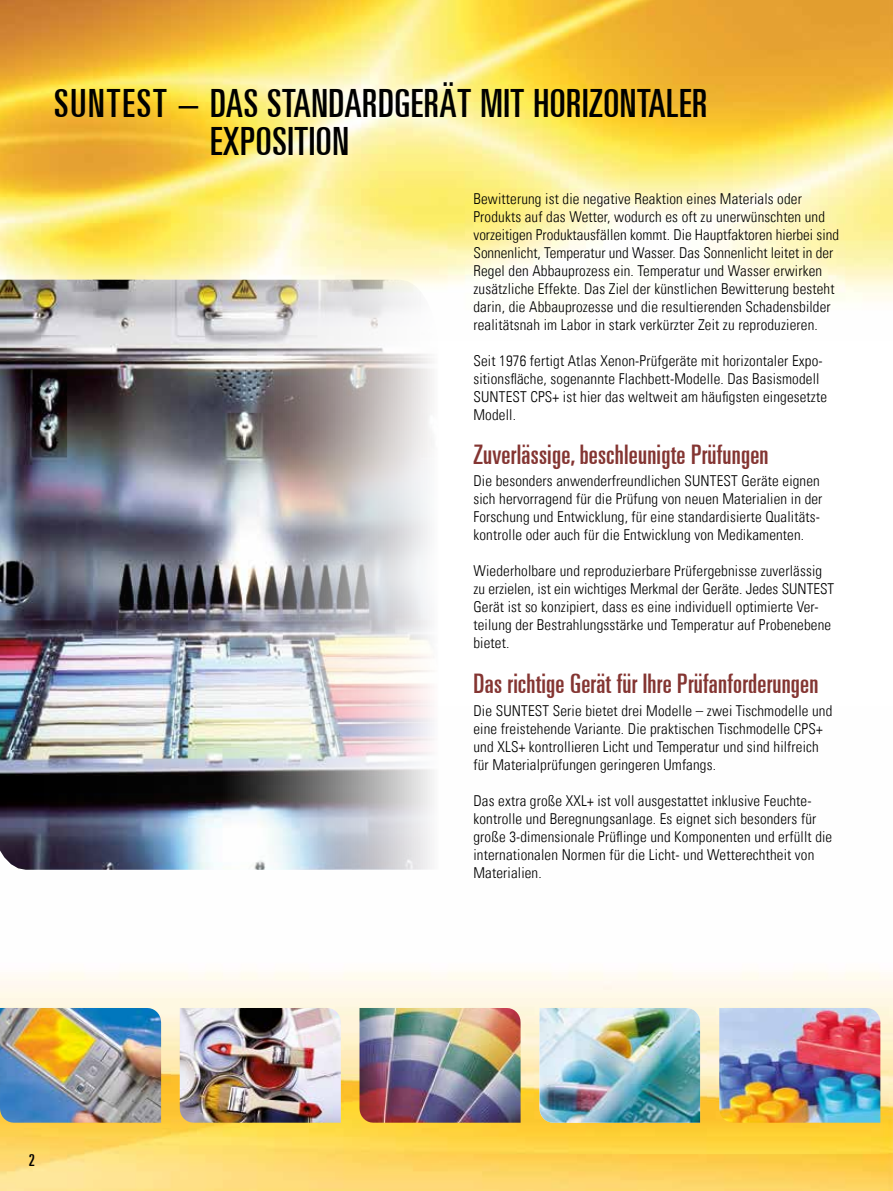
<style>
.page{position:relative;width:893px;height:1191px;background:#fff}
.page>*{position:absolute;margin:0;border:0;box-sizing:border-box;transform-origin:0 0}
.t1{font:ultra-condensed 39px/38.2px "Univers LT";letter-spacing:.015em;color:#000}
.t2{font:ultra-condensed 27px "Univers LT";letter-spacing:.01em;color:#843532}
.t3{font:ultra-condensed 16.5px "Univers LT";color:#000}
.t4{font:300 condensed 15px/18px "Univers LT";letter-spacing:.01em;color:#000}
</style>
<div class="page">
<img style="left:0;top:972px;width:893px;height:219px">
<img style="left:0;top:0;width:893px;height:302px">
<img style="left:0;top:280px;width:438px;height:590px">
<img style="left:180px;top:1008px;width:161px;height:114px">
<img style="left:0;top:1008px;width:161px;height:114px">
<img style="left:359px;top:1008px;width:162px;height:114px">
<img style="left:539px;top:1008px;width:161px;height:114px">
<img style="left:719px;top:1008px;width:161px;height:114px">
<h1 class="t1" style="left:210px;top:84px;width:499px;text-indent:-156px">SUNTEST – DAS STANDARDGERÄT MIT HORIZONTALER<br>EXPOSITION</h1>
<p class="t4" style="left:473px;top:190px;width:367px">Bewitterung ist die negative Reaktion eines Materials oder Produkts auf das Wetter, wodurch es oft zu unerwünschten und vorzeitigen Produktausfällen kommt. Die Hauptfaktoren hierbei sind Sonnenlicht, Temperatur und Wasser. Das Sonnenlicht leitet in der Regel den Abbauprozess ein. Temperatur und Wasser erwirken zusätzliche Effekte. Das Ziel der künstlichen Bewitterung besteht darin, die Abbauprozesse und die resultierenden Schadensbilder realitätsnah im Labor in stark verkürzter Zeit zu reproduzieren.</p>
<p class="t4" style="left:473px;top:352px;width:355px">Seit 1976 fertigt Atlas Xenon-Prüfgeräte mit horizontaler Expo&shy;sitionsfläche, sogenannte Flachbett-Modelle. Das Basismodell SUNTEST CPS+ ist hier das weltweit am häufigsten eingesetzte Modell.</p>
<h2 class="t2" style="left:473px;top:439px;width:297px">Zuverlässige, beschleunigte Prüfungen</h2>
<p class="t4" style="left:473px;top:472px;width:350px">Die besonders anwenderfreundlichen SUNTEST Geräte eignen sich hervorragend für die Prüfung von neuen Materialien in der Forschung und Entwicklung, für eine standardisierte Qualitäts&shy;kontrolle oder auch für die Entwicklung von Medikamenten.</p>
<p class="t4" style="left:473px;top:562px;width:362px">Wiederholbare und reproduzierbare Prüfergebnisse zuverlässig zu erzielen, ist ein wichtiges Merkmal der Geräte. Jedes SUNTEST Gerät ist so konzipiert, dass es eine individuell optimierte Ver&shy;teilung der Bestrahlungsstärke und Temperatur auf Probenebene bietet.</p>
<h2 class="t2" style="left:473px;top:668px;width:346px">Das richtige Gerät für Ihre Prüfanforderungen</h2>
<p class="t4" style="left:473px;top:701px;width:360px">Die SUNTEST Serie bietet drei Modelle – zwei Tischmodelle und eine freistehende Variante. Die praktischen Tischmodelle CPS+ und XLS+ kontrollieren Licht und Temperatur und sind hilfreich für Materialprüfungen geringeren Umfangs.</p>
<p class="t4" style="left:473px;top:791px;width:360px">Das extra große XXL+ ist voll ausgestattet inklusive Feuchte&shy;kontrolle und Beregnungsanlage. Es eignet sich besonders für große 3-dimensionale Prüflinge und Komponenten und erfüllt die internationalen Normen für die Licht- und Wetterechtheit von Materialien.</p>
<p class="t3" style="left:29px;top:1151px;width:8px">2</p>
</div>
